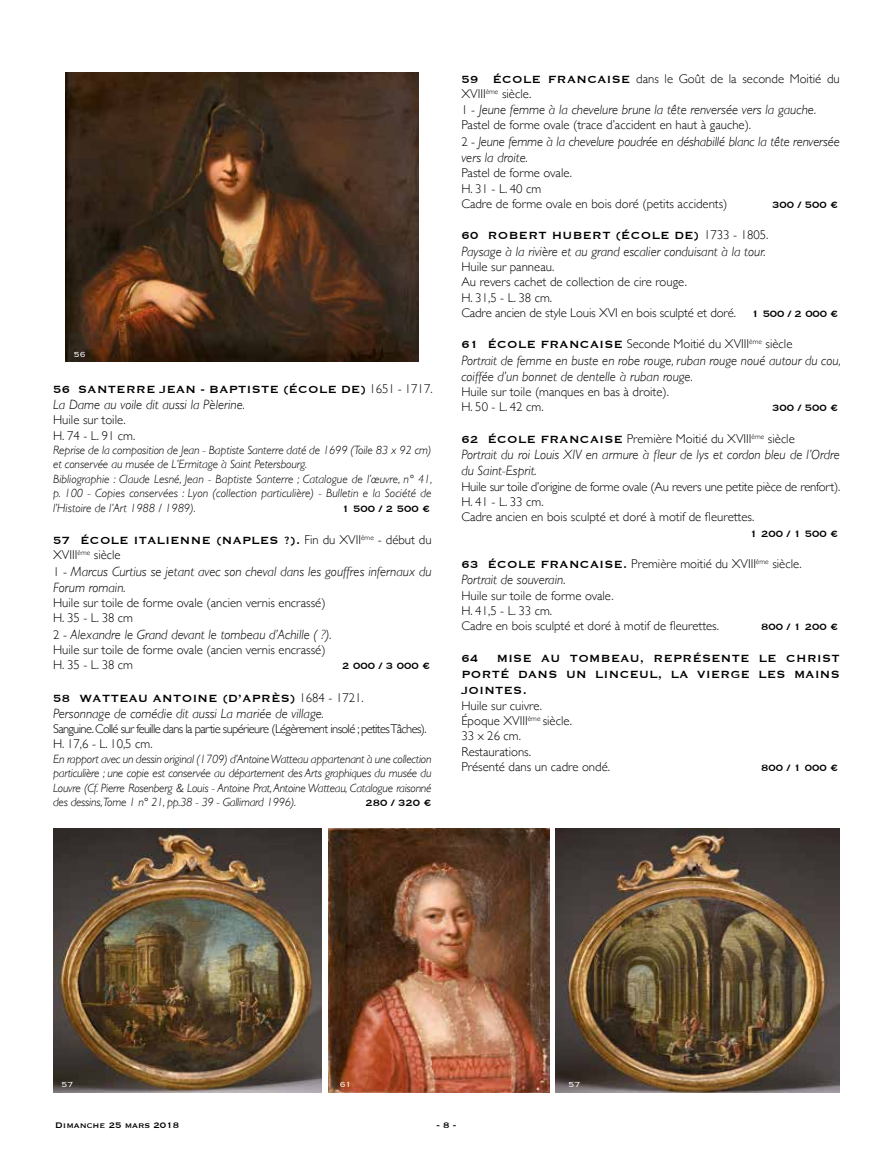
<style>
.page{position:relative;width:893px;height:1149px;background:#fff}
.page>*{position:absolute;margin:0;border:0;box-sizing:border-box;transform-origin:0 0}
.t1{font:italic 300 13.5px/16.2px "Gill Sans";color:#000}
.t2{font:13.5px/16.2px "Copperplate";letter-spacing:.03em;color:#000;text-align:justify}
.t3{font:300 12.75px/15.3px "Gill Sans";color:#000}
.t4{font:300 12.75px/15.3px "Gill Sans";letter-spacing:-.02em;color:#000}
.t5{font:300 12.75px/15.3px "Gill Sans";letter-spacing:-.05em;color:#000}
.t6{font:italic 300 12px/14.7px "Gill Sans";color:#000}
.t7{font:12px "Copperplate";color:#000}
.t8{font:10.5px "Copperplate";color:#000}
.t9{font:300 9.75px "Copperplate";color:#fff}
.s1{font-family:"Gill Sans";font-weight:300;font-size:12.75px}
.s2{font-style:normal;font-size:12.75px}
.s3{font-family:"Copperplate";font-weight:400;font-size:13.5px}
</style>
<div class="page">
<img style="left:66px;top:72px;width:352px;height:289px">
<img style="left:53px;top:828px;width:269px;height:264px">
<img style="left:328px;top:828px;width:221px;height:264px">
<img style="left:556px;top:828px;width:284px;height:264px">
<p class="t9" style="left:74px;top:348px;width:13px">56</p>
<p class="t2" style="left:53px;top:380px;width:381px">56 SANTERRE JEAN - BAPTISTE (ÉCOLE DE) <span class="s1">1651 - 1717.</span></p>
<p class="t1" style="left:53px;top:396px;width:193px">La Dame au voile dit aussi la Pèlerine.</p>
<p class="t3" style="left:53px;top:411px;width:84px">Huile sur toile.<br>H. 74 - L. 91 cm.</p>
<p class="t6" style="left:53px;top:442px;width:381px">Reprise de la composition de Jean - Baptiste Santerre daté de 1699 (Toile 83 x 92 cm) et conservée au musée de L’Ermitage à Saint Petersbourg.<br>Bibliographie : Claude Lesné, Jean - Baptiste Santerre ; Catalogue de l’œuvre, n° 41, p. 100 - Copies conservées : Lyon (collection particulière) - Bulletin e la Société de l’Histoire de l’Art 1988 / 1989).</p>
<p class="t7" style="left:342px;top:501px;width:89px">1 500 / 2 500 €</p>
<p class="t2" style="left:53px;top:531px;width:380px">57 ÉCOLE ITALIENNE (NAPLES ?). <span class="s1">Fin du XVII</span><sup>ème</sup> <span class="s1">- début du</span></p>
<p class="t3" style="left:53px;top:546px;width:69px">XVIII<sup>ème</sup> siècle</p>
<p class="t1" style="left:53px;top:563px;width:380px"><span class="s2">1 -</span> Marcus Curtius se jetant avec son cheval dans les gouffres infernaux du<br>Forum romain.</p>
<p class="t3" style="left:53px;top:594px;width:274px">Huile sur toile de forme ovale (ancien vernis encrassé)<br>H. 35 - L. 38 cm</p>
<p class="t1" style="left:53px;top:626px;width:280px"><span class="s2">2 -</span> Alexandre le Grand devant le tombeau d’Achille ( ?).</p>
<p class="t3" style="left:53px;top:641px;width:274px">Huile sur toile de forme ovale (ancien vernis encrassé)<br>H. 35 - L. 38 cm</p>
<p class="t7" style="left:342px;top:658px;width:89px">2 000 / 3 000 €</p>
<p class="t2" style="left:53px;top:689px;width:312px">58 WATTEAU ANTOINE (D’APRÈS) <span class="s1">1684 - 1721.</span></p>
<p class="t1" style="left:53px;top:705px;width:273px">Personnage de comédie dit aussi La mariée de village.</p>
<p class="t5" style="left:53px;top:720px;width:375px">Sanguine. Collé sur feuille dans la partie supérieure (Légèrement insolé ; petites Tâches).<br>H. 17,6 - L. 10,5 cm.</p>
<p class="t6" style="left:53px;top:751px;width:380px;text-align:justify">En rapport avec un dessin original (1709) d’Antoine Watteau appartenant à une collection particulière ; une copie est conservée au département des Arts graphiques du musée du Louvre (Cf. Pierre Rosenberg &amp; Louis - Antoine Prat, Antoine Watteau, Catalogue raisonné des dessins,Tome 1 n° 21, pp.38 - 39 - Gallimard 1996).</p>
<p class="t7" style="left:366px;top:794px;width:67px">280 / 320 €</p>
<p class="t3" style="left:461px;top:70px;width:380px"><span class="s3">59 ÉCOLE FRANCAISE</span> dans le Goût de la seconde Moitié du<br>XVIII<sup>ème</sup> siècle.</p>
<p class="t1" style="left:461px;top:102px;width:356px"><span class="s2">1 -</span> Jeune femme à la chevelure brune la tête renversée vers la gauche.</p>
<p class="t3" style="left:461px;top:117px;width:291px">Pastel de forme ovale (trace d’accident en haut à gauche).</p>
<p class="t1" style="left:461px;top:133px;width:380px"><span class="s2">2 -</span> Jeune femme à la chevelure poudrée en déshabillé blanc la tête renversée vers la droite.</p>
<p class="t3" style="left:461px;top:165px;width:268px">Pastel de forme ovale.<br>H. 31 - L. 40 cm<br>Cadre de forme ovale en bois doré (petits accidents)</p>
<p class="t7" style="left:772px;top:197px;width:67px">300 / 500 €</p>
<p class="t2" style="left:461px;top:227px;width:309px">60 ROBERT HUBERT (ÉCOLE DE) <span class="s1">1733 - 1805.</span></p>
<p class="t1" style="left:461px;top:243px;width:306px">Paysage à la rivière et au grand escalier conduisant à la tour.</p>
<p class="t3" style="left:461px;top:258px;width:276px">Huile sur panneau.<br>Au revers cachet de collection de cire rouge.<br>H. 31,5 - L. 38 cm.<br>Cadre ancien de style Louis XVI en bois sculpté et doré.</p>
<p class="t7" style="left:752px;top:305px;width:87px">1 500 / 2 000 €</p>
<p class="t3" style="left:461px;top:336px;width:333px"><span class="s3">61 ÉCOLE FRANCAISE</span> Seconde Moitié du XVIII<sup>ème</sup> siècle</p>
<p class="t1" style="left:461px;top:352px;width:381px">Portrait de femme en buste en robe rouge, ruban rouge noué autour du cou, coiffée d’un bonnet de dentelle à ruban rouge.</p>
<p class="t3" style="left:461px;top:383px;width:209px">Huile sur toile (manques en bas à droite).<br>H. 50 - L. 42 cm.</p>
<p class="t7" style="left:772px;top:400px;width:67px">300 / 500 €</p>
<p class="t3" style="left:461px;top:430px;width:335px"><span class="s3">62 ÉCOLE FRANCAISE</span> Première Moitié du XVIII<sup>ème</sup> siècle</p>
<p class="t1" style="left:461px;top:446px;width:380px">Portrait du roi Louis XIV en armure à fleur de lys et cordon bleu de l’Ordre du Saint-Esprit.</p>
<p class="t4" style="left:461px;top:478px;width:381px">Huile sur toile d’origine de forme ovale (Au revers une petite pièce de renfort).<br>H. 41 - L. 33 cm.<br>Cadre ancien en bois sculpté et doré à motif de fleurettes.</p>
<p class="t7" style="left:750px;top:525px;width:89px">1 200 / 1 500 €</p>
<p class="t3" style="left:461px;top:555px;width:342px"><span class="s3">63 ÉCOLE FRANCAISE.</span> Première moitié du XVIII<sup>ème</sup> siècle.</p>
<p class="t1" style="left:461px;top:571px;width:106px">Portrait de souverain.</p>
<p class="t3" style="left:461px;top:587px;width:259px">Huile sur toile de forme ovale.<br>H. 41,5 - L. 33 cm.<br>Cadre en bois sculpté et doré à motif de fleurettes.</p>
<p class="t7" style="left:761px;top:619px;width:78px">800 / 1 200 €</p>
<p class="t2" style="left:461px;top:649px;width:380px;text-indent:35px">MISE AU TOMBEAU, REPRÉSENTE LE CHRIST PORTÉ DANS UN LINCEUL, LA VIERGE LES MAINS JOINTES.</p>
<p class="t3" style="left:461px;top:697px;width:150px">Huile sur cuivre.<br>Époque XVIII<sup>ème</sup> siècle.<br>33 x 26 cm.<br>Restaurations.<br>Présenté dans un cadre ondé.</p>
<p class="t2" style="left:461px;top:649px;width:18px">64</p>
<p class="t7" style="left:761px;top:759px;width:78px">800 / 1 000 €</p>
<p class="t9" style="left:62px;top:1077px;width:13px">57</p>
<p class="t9" style="left:340px;top:1077px;width:13px">61</p>
<p class="t9" style="left:568px;top:1077px;width:13px">57</p>
<p class="t8" style="left:55px;top:1117px;width:125px">Dimanche 25 mars 2018</p>
<p class="t8" style="left:437px;top:1117px;width:21px">- 8 -</p>
</div>
